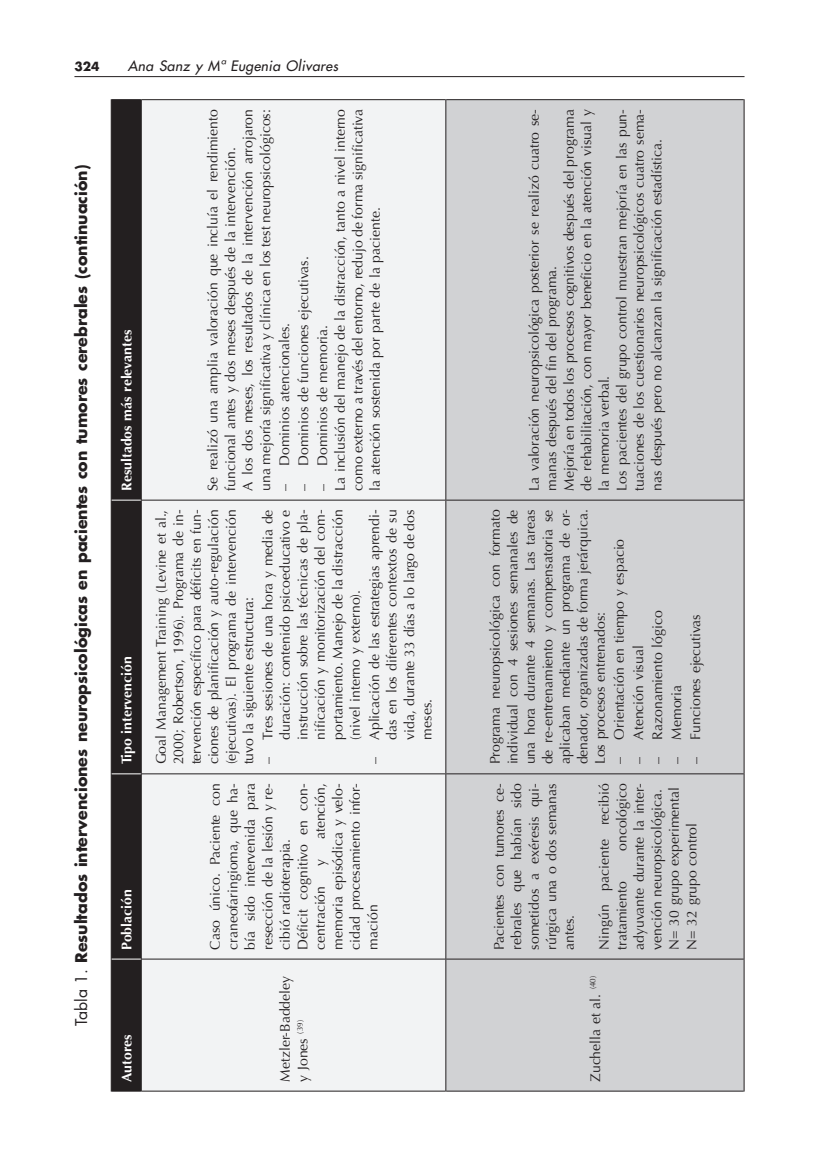
<style>
.page{position:relative;width:819px;height:1166px;background:#fff}
.page>*{position:absolute;margin:0;border:0;box-sizing:border-box;transform-origin:0 0}
.TABLA_TITULO{font:700 15.75px "Futura";color:#231f20}
.CUERPO_DE_TEXTO_NUEV{font:14px/17.5px "Optima";color:#231f20;text-align:justify}
.SALVAR_TABLA{font:14px/17.5px "Optima";color:#231f20;text-align:justify}
.CUERPO_DE_TEXTO_NUEV-2{font:700 14px "Optima";color:#fff}
.t1{font:italic 14px "Futura";letter-spacing:.025em;color:#231f20}
.t2{font:700 12.25px "Futura";color:#231f20}
.s1{font-weight:400}
</style>
<div class="page">
<hr style="left:74px;top:76px;width:670px;height:1px;background:#231f20">
<div style="left:142px;top:100px;width:303px;height:990px;background:#f2f3f4"></div>
<div style="left:446px;top:100px;width:297px;height:990px;background:#d1d2d4"></div>
<hr style="left:141px;top:959px;width:1px;height:132px;background:#231f20">
<hr style="left:141px;top:774px;width:1px;height:185px;background:#231f20">
<hr style="left:141px;top:500px;width:1px;height:274px;background:#231f20">
<hr style="left:141px;top:99px;width:1px;height:401px;background:#231f20">
<hr style="left:142px;top:1090px;width:303px;height:1px;background:#231f20">
<hr style="left:142px;top:958px;width:303px;height:1px;background:#231f20">
<hr style="left:142px;top:773px;width:303px;height:1px;background:#231f20">
<hr style="left:142px;top:500px;width:303px;height:1px;background:#231f20">
<hr style="left:142px;top:99px;width:303px;height:1px;background:#231f20">
<hr style="left:445px;top:959px;width:1px;height:132px;background:#231f20">
<hr style="left:446px;top:1090px;width:297px;height:1px;background:#231f20">
<hr style="left:445px;top:774px;width:1px;height:185px;background:#231f20">
<hr style="left:446px;top:958px;width:297px;height:1px;background:#231f20">
<hr style="left:445px;top:500px;width:1px;height:274px;background:#231f20">
<hr style="left:446px;top:773px;width:297px;height:1px;background:#231f20">
<hr style="left:445px;top:99px;width:1px;height:401px;background:#231f20">
<hr style="left:446px;top:500px;width:297px;height:1px;background:#231f20">
<hr style="left:446px;top:99px;width:297px;height:1px;background:#231f20">
<hr style="left:743px;top:959px;width:1px;height:132px;background:#231f20">
<hr style="left:743px;top:774px;width:1px;height:185px;background:#231f20">
<hr style="left:743px;top:500px;width:1px;height:274px;background:#231f20">
<hr style="left:743px;top:99px;width:1px;height:401px;background:#231f20">
<div style="left:111px;top:99px;width:30px;height:992px;background:#231f20"></div>
<p class="t2" style="left:74px;top:58px;width:27px">324</p>
<p class="t1" style="left:128px;top:57px;width:212px">Ana Sanz y Mª Eugenia Olivares</p>
<p class="TABLA_TITULO" style="left:71px;top:1026px;width:863px;rotate:-90deg"><span class="s1">Tabla 1.</span> Resultados intervenciones neuropsicológicas en pacientes con tumores cerebrales (continuación)</p>
<p class="CUERPO_DE_TEXTO_NUEV-2" style="left:118px;top:491px;width:162px;rotate:-90deg">Resultados más relevantes</p>
<p class="CUERPO_DE_TEXTO_NUEV-2" style="left:118px;top:764px;width:109px;rotate:-90deg">Tipo intervención</p>
<p class="CUERPO_DE_TEXTO_NUEV-2" style="left:118px;top:949px;width:62px;rotate:-90deg">Población</p>
<p class="CUERPO_DE_TEXTO_NUEV-2" style="left:118px;top:1081px;width:49px;rotate:-90deg">Autores</p>
<p class="CUERPO_DE_TEXTO_NUEV" style="left:204px;top:491px;width:383px;rotate:-90deg">Se realizó una amplia valoración que incluía el rendimiento funcional antes y dos meses después de la intervención.</p>
<p class="CUERPO_DE_TEXTO_NUEV" style="left:239px;top:491px;width:383px;rotate:-90deg">A los dos meses, los resultados de la intervención arrojaron una mejoría significativa y clínica en los test neuropsicológicos:</p>
<p class="SALVAR_TABLA" style="left:276px;top:491px;width:169px;rotate:-90deg">– Dominios atencionales.</p>
<p class="CUERPO_DE_TEXTO_NUEV" style="left:331px;top:491px;width:383px;rotate:-90deg">La inclusión del manejo de la distracción, tanto a nivel interno como externo a través del entorno, redujo de forma significativa la atención sostenida por parte de la paciente.</p>
<p class="SALVAR_TABLA" style="left:295px;top:491px;width:236px;rotate:-90deg">– Dominios de funciones ejecutivas.</p>
<p class="SALVAR_TABLA" style="left:314px;top:491px;width:167px;rotate:-90deg">– Dominios de memoria.</p>
<p class="CUERPO_DE_TEXTO_NUEV" style="left:152px;top:764px;width:256px;rotate:-90deg">Goal Management Training (Levine et al., 2000; Robertson, 1996). Programa de in&shy;tervención específico para déficits en fun&shy;ciones de planificación y auto-regulación (ejecutivas). El programa de intervención tuvo la siguiente estructura:</p>
<p class="SALVAR_TABLA" style="left:259px;top:739px;width:231px;text-indent:-25px;rotate:-90deg">– Tres sesiones de una hora y media de duración: contenido psicoeducativo e instrucción sobre las técnicas de pla&shy;nificación y monitorización del com&shy;portamiento. Manejo de la distracción (nivel interno y externo).</p>
<p class="SALVAR_TABLA" style="left:366px;top:739px;width:231px;text-indent:-25px;rotate:-90deg">– Aplicación de las estrategias aprendi&shy;das en los diferentes contextos de su vida, durante 33 días a lo largo de dos meses.</p>
<p class="CUERPO_DE_TEXTO_NUEV" style="left:206px;top:949px;width:168px;rotate:-90deg">Caso único. Paciente con craneofaringioma, que ha&shy;bía sido intervenida para resección de la lesión y re&shy;cibió radioterapia.</p>
<p class="CUERPO_DE_TEXTO_NUEV" style="left:294px;top:949px;width:168px;rotate:-90deg">Déficit cognitivo en con&shy;centración</p>
<p class="CUERPO_DE_TEXTO_NUEV" style="left:311px;top:949px;width:168px;text-indent:110px;rotate:-90deg">atención, memoria episódica y velo&shy;cidad procesamiento infor&shy;mación</p>
<p class="CUERPO_DE_TEXTO_NUEV" style="left:311px;top:866px;width:8px;rotate:-90deg">y</p>
<p class="CUERPO_DE_TEXTO_NUEV" style="left:276px;top:1081px;width:107px;rotate:-90deg">Metzler-Baddeley y Jones <sup>(39)</sup></p>
<p class="CUERPO_DE_TEXTO_NUEV" style="left:525px;top:491px;width:383px;rotate:-90deg">La valoración neuropsicológica posterior se realizó cuatro se&shy;manas después del fin del programa.</p>
<p class="CUERPO_DE_TEXTO_NUEV" style="left:560px;top:491px;width:383px;rotate:-90deg">Mejoría en todos los procesos cognitivos después del programa de rehabilitación, con mayor beneficio en la atención visual y la memoria verbal.</p>
<p class="CUERPO_DE_TEXTO_NUEV" style="left:613px;top:491px;width:383px;rotate:-90deg">Los pacientes del grupo control muestran mejoría en las pun&shy;tuaciones de los cuestionarios neuropsicológicos cuatro sema&shy;nas después pero no alcanzan la significación estadística.</p>
<p class="CUERPO_DE_TEXTO_NUEV" style="left:486px;top:764px;width:256px;rotate:-90deg">Programa neuropsicológica con formato individual con 4 sesiones semanales de una hora durante 4 semanas. Las tareas de re-entrenamiento y compensatoria se aplicaban mediante un programa de or&shy;denador, organizadas de forma jerárquica.<br>Los procesos entrenados:</p>
<p class="SALVAR_TABLA" style="left:610px;top:764px;width:227px;rotate:-90deg">– Orientación en tiempo y espacio</p>
<p class="SALVAR_TABLA" style="left:629px;top:764px;width:120px;rotate:-90deg">– Atención visual</p>
<p class="SALVAR_TABLA" style="left:648px;top:764px;width:155px;rotate:-90deg">– Razonamiento lógico</p>
<p class="SALVAR_TABLA" style="left:668px;top:764px;width:81px;rotate:-90deg">– Memoria</p>
<p class="SALVAR_TABLA" style="left:687px;top:764px;width:152px;rotate:-90deg">– Funciones ejecutivas</p>
<p class="CUERPO_DE_TEXTO_NUEV" style="left:490px;top:949px;width:168px;rotate:-90deg">Pacientes con tumores ce&shy;rebrales que habían sido sometidos a exéresis qui&shy;rúrgica una o dos semanas antes.</p>
<p class="CUERPO_DE_TEXTO_NUEV" style="left:595px;top:949px;width:168px;rotate:-90deg">Ningún paciente recibió tratamiento</p>
<p class="CUERPO_DE_TEXTO_NUEV" style="left:613px;top:949px;width:168px;text-indent:99px;rotate:-90deg">oncológico adyuvante durante la inter&shy;vención neuropsicológica.</p>
<p class="CUERPO_DE_TEXTO_NUEV" style="left:665px;top:949px;width:164px;rotate:-90deg">N= 30 grupo experimental</p>
<p class="CUERPO_DE_TEXTO_NUEV" style="left:683px;top:949px;width:128px;rotate:-90deg">N= 32 grupo control</p>
<p class="CUERPO_DE_TEXTO_NUEV" style="left:586px;top:1081px;width:107px;rotate:-90deg">Zuchella et al. <sup>(40)</sup></p>
</div>
